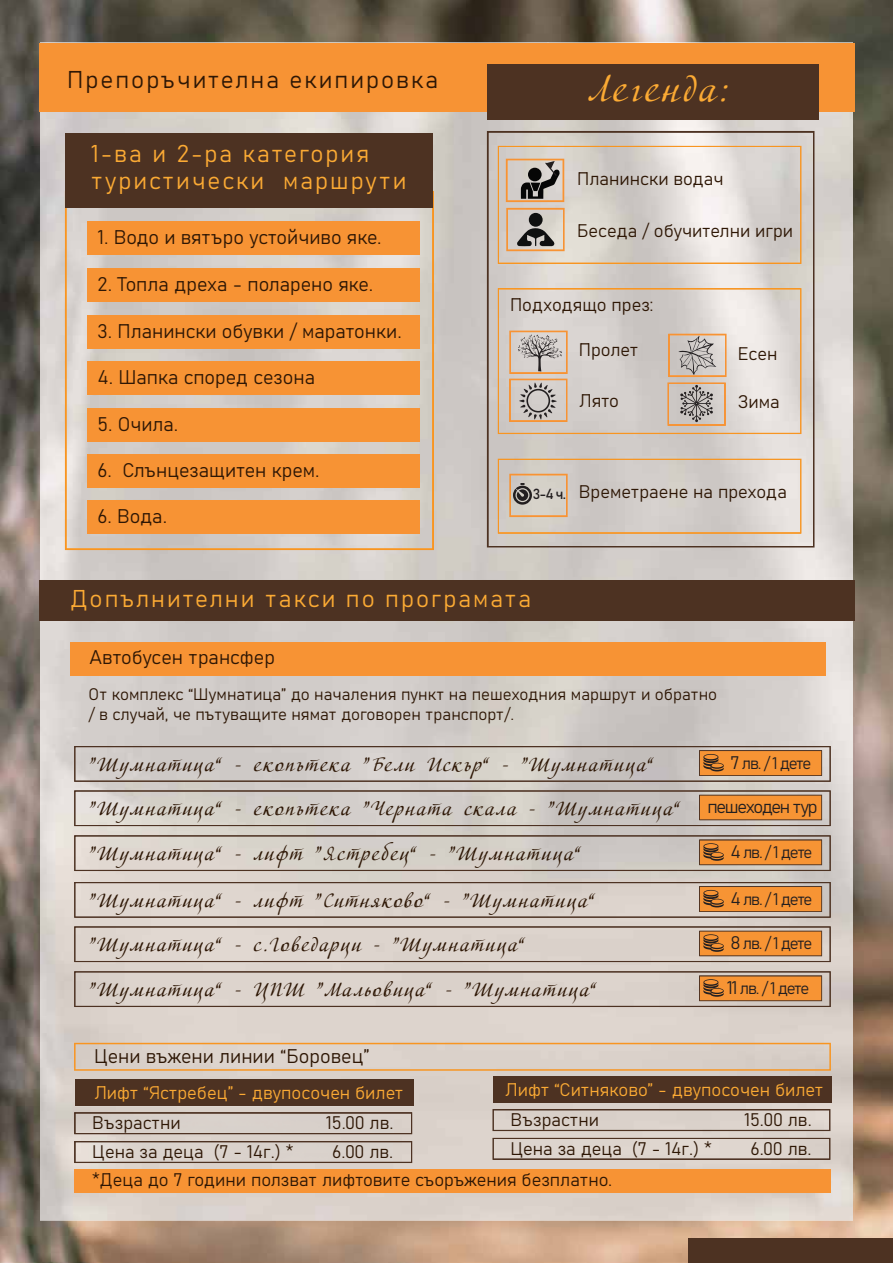
<style>
.page{position:relative;width:893px;height:1263px;background:#fff}
.page>*{position:absolute;margin:0;border:0;box-sizing:border-box;transform-origin:0 0}
.t1{font:36px "Adventure";letter-spacing:.085em;color:#fbaa34}
.t2{font:24px/27px "Bahnschrift";letter-spacing:.085em;color:#fbaa34}
.t3{font:24px "Bahnschrift";letter-spacing:.085em;color:#2e1705}
.t4{font:19.5px "Adventure";letter-spacing:.085em;color:#2e1705}
.t5{font:19.5px "Bahnschrift";color:#2e1705}
.t6{font:18px "Bahnschrift";color:#2e1705}
.t7{font:18px "Bahnschrift";color:#fbaa34}
.t8{font:18px "Bahnschrift";letter-spacing:-.07em;color:#231f20}
.t9{font:16.5px/19.8px "Bahnschrift";color:#2e1705}
.t10{font:16.5px "Bahnschrift";letter-spacing:-.095em;color:#231f20}
.s1{font-size:14.4px;color:#231f20}
.s2{font-size:18px}
</style>
<div class="page">
<img style="left:0;top:0;width:893px;height:1263px">
<img style="left:40px;top:111px;width:507px;height:391px">
<img style="left:547px;top:111px;width:306px;height:1109px">
<img style="left:40px;top:502px;width:508px;height:718px">
<div style="left:39px;top:43px;width:815px;height:68px;background:#f79334"></div>
<div style="left:689px;top:1238px;width:204px;height:25px;background:#4d3222"></div>
<div style="left:488px;top:64px;width:331px;height:56px;background:#4d3222"></div>
<svg style="left:487px;top:131px;width:328px;height:416px;background:#ccc5bf"></svg>
<svg style="left:65px;top:191px;width:369px;height:359px;background:#d4cac0"></svg>
<svg style="left:498px;top:146px;width:303px;height:118px;background:#d5ccc3"></svg>
<svg style="left:498px;top:288px;width:303px;height:146px;background:#d5cbc2"></svg>
<svg style="left:498px;top:459px;width:303px;height:75px;background:#d4c9bf"></svg>
<div style="left:87px;top:221px;width:332px;height:34px;background:#f79334"></div>
<div style="left:87px;top:268px;width:332px;height:34px;background:#f79334"></div>
<div style="left:87px;top:315px;width:332px;height:34px;background:#f79334"></div>
<div style="left:87px;top:361px;width:332px;height:34px;background:#f79334"></div>
<div style="left:87px;top:408px;width:332px;height:33px;background:#f79334"></div>
<div style="left:87px;top:454px;width:332px;height:34px;background:#f79334"></div>
<div style="left:87px;top:500px;width:332px;height:34px;background:#f79334"></div>
<div style="left:66px;top:133px;width:367px;height:74px;background:#4d3222"></div>
<div style="left:39px;top:580px;width:815px;height:40px;background:#4d3222"></div>
<div style="left:70px;top:642px;width:756px;height:33px;background:#f79334"></div>
<svg style="left:74px;top:746px;width:757px;height:36px;background:#c7b7a8"></svg>
<svg style="left:74px;top:790px;width:757px;height:36px;background:#cab9aa"></svg>
<svg style="left:74px;top:835px;width:757px;height:36px;background:#cbbaaa"></svg>
<svg style="left:74px;top:882px;width:757px;height:36px;background:#d0bdac"></svg>
<svg style="left:74px;top:926px;width:757px;height:36px;background:#d2beae"></svg>
<svg style="left:74px;top:971px;width:757px;height:36px;background:#d0bcab"></svg>
<svg style="left:74px;top:1043px;width:757px;height:28px;background:#ddcab8"></svg>
<div style="left:75px;top:1169px;width:756px;height:23px;background:#f79334"></div>
<svg style="left:74px;top:1112px;width:338px;height:22px;background:#c5bbb3"></svg>
<svg style="left:74px;top:1141px;width:338px;height:22px;background:#c9beb7"></svg>
<div style="left:75px;top:1079px;width:338px;height:27px;background:#4d3222"></div>
<svg style="left:492px;top:1109px;width:338px;height:22px;background:#c9bdb5"></svg>
<svg style="left:492px;top:1138px;width:338px;height:22px;background:#cbc0b8"></svg>
<div style="left:493px;top:1076px;width:339px;height:27px;background:#4d3222"></div>
<p class="t3" style="left:67px;top:61px;width:373px">Препоръчителна екипировка</p>
<p class="t2" style="left:91px;top:139px;width:317px">1-ва и 2-ра категория туристически маршрути</p>
<p class="t5" style="left:98px;top:223px;width:286px">1. Водо и вятъро устойчиво яке.</p>
<p class="t5" style="left:98px;top:269px;width:277px">2. Топла дреха - поларено яке.</p>
<p class="t5" style="left:98px;top:316px;width:306px">3. Планински обувки / маратонки.</p>
<p class="t5" style="left:98px;top:362px;width:219px">4. Шапка според сезона</p>
<p class="t5" style="left:98px;top:409px;width:82px">5. Очила.</p>
<p class="t5" style="left:98px;top:455px;width:223px">6. Слънцезащитен крем.</p>
<p class="t5" style="left:98px;top:502px;width:71px">6. Вода.</p>
<h1 class="t1" style="left:588px;top:68px;width:141px">Легенда:</h1>
<p class="t6" style="left:577px;top:165px;width:148px">Планински водач</p>
<p class="t6" style="left:577px;top:217px;width:218px">Беседа / обучителни игри</p>
<p class="t6" style="left:510px;top:291px;width:145px">Подходящо през:</p>
<p class="t6" style="left:579px;top:336px;width:61px">Пролет</p>
<p class="t6" style="left:579px;top:387px;width:42px">Лято</p>
<p class="t6" style="left:738px;top:340px;width:41px">Есен</p>
<p class="t6" style="left:738px;top:388px;width:43px">Зима</p>
<p class="t6" style="left:533px;top:478px;width:255px"><span class="s1">3-4 ч.</span> Времетраене на прехода</p>
<p class="t2" style="left:70px;top:584px;width:462px">Допълнителни такси по програмата</p>
<p class="t5" style="left:90px;top:642px;width:187px">Автобусен трансфер</p>
<p class="t9" style="left:88px;top:683px;width:630px">От комплекс “Шумнатица” до началения пункт на пешеходния маршрут и обратно / в случай, че пътуващите нямат договорен транспорт/.</p>
<p class="t4" style="left:90px;top:753px;width:566px">“Шумнатица” - екопътека “Бели Искър” - “Шумнатица”</p>
<p class="t10" style="left:730px;top:750px;width:82px"><span class="s2">7</span> лв. / 1 дете</p>
<p class="t4" style="left:90px;top:797px;width:593px">“Шумнатица” - екопътека “Черната скала - “Шумнатица”</p>
<p class="t8" style="left:707px;top:793px;width:112px">пешеходен тур</p>
<p class="t4" style="left:90px;top:842px;width:494px">“Шумнатица” - лифт “Ястребец” - “Шумнатица”</p>
<p class="t10" style="left:730px;top:840px;width:83px"><span class="s2">4</span> лв. / 1 дете</p>
<p class="t4" style="left:90px;top:889px;width:508px">“Шумнатица” - лифт “Ситняково” - “Шумнатица”</p>
<p class="t10" style="left:730px;top:886px;width:83px"><span class="s2">4</span> лв. / 1 дете</p>
<p class="t4" style="left:90px;top:933px;width:438px">“Шумнатица” - с.Говедарци - “Шумнатица”</p>
<p class="t10" style="left:730px;top:931px;width:83px"><span class="s2">8</span> лв. / 1 дете</p>
<p class="t4" style="left:90px;top:978px;width:509px">“Шумнатица” - ЦПШ “Мальовица” - “Шумнатица”</p>
<p class="t10" style="left:727px;top:976px;width:84px"><span class="s2">11</span> лв. / 1 дете</p>
<p class="t5" style="left:94px;top:1041px;width:277px">Цени въжени линии “Боровец”</p>
<p class="t7" style="left:94px;top:1079px;width:311px">Лифт “Ястребец” - двупосочен билет</p>
<p class="t7" style="left:505px;top:1076px;width:320px">Лифт “Ситняково” - двупосочен билет</p>
<p class="t6" style="left:510px;top:1106px;width:90px">Възрастни</p>
<p class="t6" style="left:744px;top:1106px;width:69px">15.00 лв.</p>
<p class="t6" style="left:510px;top:1134px;width:203px">Цена за деца (7 - 14г.) *</p>
<p class="t6" style="left:750px;top:1134px;width:63px">6.00 лв.</p>
<p class="t6" style="left:92px;top:1109px;width:90px">Възрастни</p>
<p class="t6" style="left:326px;top:1109px;width:69px">15.00 лв.</p>
<p class="t6" style="left:92px;top:1138px;width:203px">Цена за деца (7 - 14г.) *</p>
<p class="t6" style="left:332px;top:1138px;width:63px">6.00 лв.</p>
<p class="t6" style="left:92px;top:1166px;width:522px">*Деца до 7 години ползват лифтовите съоръжения безплатно.</p>
</div>
